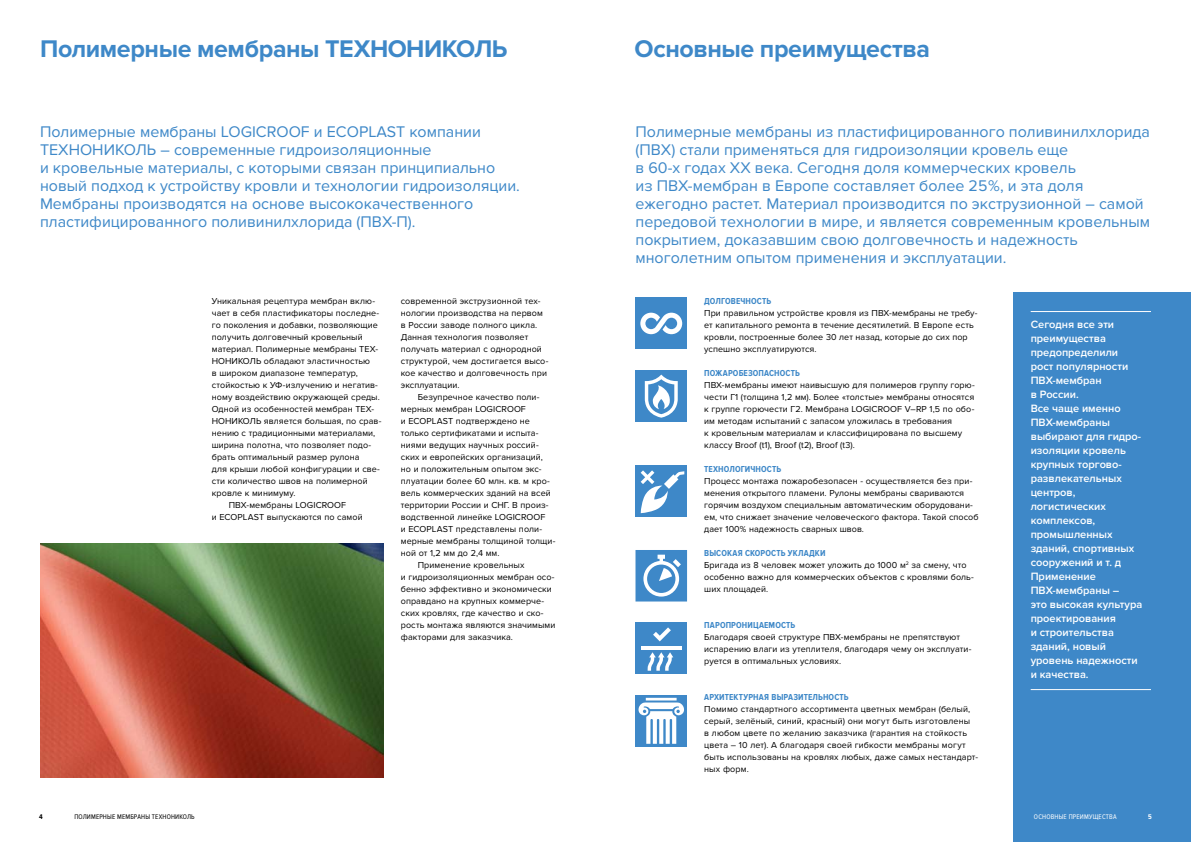
<style>
.page{position:relative;width:1191px;height:842px;background:#fff}
.page>*{position:absolute;margin:0;border:0;box-sizing:border-box;transform-origin:0 0}
.t1{font:700 25px "Proxima Nova";letter-spacing:-.015em;color:#3e88c8}
.t2{font:16px/18px "Proxima Nova";color:#3e88c8}
.t3{font:600 11px/14px "Proxima Nova";color:#fff}
.t4{font:9px/12px "Proxima Nova";letter-spacing:.005em;color:#000}
.t5{font:700 9px "Proxima Nova Cond";letter-spacing:.01em;color:#3e88c8}
.t6{font:7px "Proxima Nova Cond";letter-spacing:.025em;color:#000}
.t7{font:7px "Proxima Nova Cond";letter-spacing:.025em;color:#fff}
.t8{font:700 7px "Proxima Nova Cond";color:#000}
.t9{font:700 7px "Proxima Nova Cond";color:#fff}
</style>
<div class="page">
<img style="left:40px;top:544px;width:344px;height:234px">
<div style="left:1013px;top:292px;width:178px;height:550px;background:#3e88c8"></div>
<hr style="left:1030px;top:311px;width:121px;height:1px;background:#fff">
<hr style="left:1030px;top:689px;width:121px;height:1px;background:#fff">
<div style="left:635px;top:298px;width:52px;height:51px;background:#3e88c8"></div>
<svg style="left:640px;top:313px;width:42px;height:21px"></svg>
<div style="left:635px;top:370px;width:52px;height:52px;background:#3e88c8"></div>
<svg style="left:645px;top:375px;width:33px;height:43px"></svg>
<svg style="left:635px;top:550px;width:52px;height:51px"></svg>
<div style="left:635px;top:622px;width:52px;height:52px;background:#3e88c8"></div>
<hr style="left:641px;top:646px;width:40px;height:4px;background:#fff">
<svg style="left:653px;top:627px;width:18px;height:14px"></svg>
<svg style="left:647px;top:652px;width:26px;height:19px"></svg>
<div style="left:635px;top:465px;width:52px;height:52px;background:#3e88c8"></div>
<svg style="left:640px;top:470px;width:44px;height:43px"></svg>
<div style="left:635px;top:695px;width:52px;height:51px;background:#3e88c8"></div>
<svg style="left:638px;top:698px;width:46px;height:46px"></svg>
<h1 class="t1" style="left:40px;top:34px;width:348px">Полимерные мембраны ТЕХНОНИКОЛЬ</h1>
<p class="t2" style="left:40px;top:123px;width:481px">Полимерные мембраны LOGICROOF и ECOPLAST компании ТЕХНОНИКОЛЬ – современные гидроизоляционные<br>и кровельные материалы, с которыми связан принципиально новый подход к устройству кровли и технологии гидроизоляции.<br>Мембраны производятся на основе высококачественного пластифицированного поливинилхлорида (ПВХ-П).</p>
<p class="t4" style="left:212px;top:295px;width:165px">Уникальная рецептура мембран вклю-</p>
<p class="t4" style="left:212px;top:307px;width:169px">чает в себя пластификаторы последне-</p>
<p class="t4" style="left:212px;top:319px;width:168px">го поколения и добавки, позволяющие</p>
<p class="t4" style="left:212px;top:331px;width:152px">получить долговечный кровельный</p>
<p class="t4" style="left:212px;top:343px;width:168px">материал. Полимерные мембраны ТЕХ-</p>
<p class="t4" style="left:212px;top:355px;width:160px">НОНИКОЛЬ обладают эластичностью</p>
<p class="t4" style="left:212px;top:367px;width:148px">в широком диапазоне температур,</p>
<p class="t4" style="left:212px;top:379px;width:168px">стойкостью к УФ-излучению и негатив-</p>
<p class="t4" style="left:212px;top:391px;width:169px">ному воздействию окружающей среды.</p>
<p class="t4" style="left:212px;top:403px;width:164px">Одной из особенностей мембран ТЕХ-</p>
<p class="t4" style="left:212px;top:415px;width:171px">НОНИКОЛЬ является большая, по срав-</p>
<p class="t4" style="left:212px;top:427px;width:165px">нению с традиционными материалами,</p>
<p class="t4" style="left:212px;top:439px;width:161px">ширина полотна, что позволяет подо-</p>
<p class="t4" style="left:212px;top:451px;width:149px">брать оптимальный размер рулона</p>
<p class="t4" style="left:212px;top:463px;width:170px">для крыши любой конфигурации и све-</p>
<p class="t4" style="left:212px;top:475px;width:157px">сти количество швов на полимерной</p>
<p class="t4" style="left:212px;top:487px;width:85px">кровле к минимуму.</p>
<p class="t4" style="left:229px;top:499px;width:119px">ПВХ-мембраны LOGICROOF</p>
<p class="t4" style="left:212px;top:511px;width:152px">и ECOPLAST выпускаются по самой</p>
<p class="t4" style="left:401px;top:295px;width:149px">современной экструзионной тех&shy;нологии производства на первом в России заводе полного цикла.<br>Данная технология позволяет получать материал с однородной структурой, чем достигается высо&shy;кое качество и долговечность при эксплуатации.</p>
<p class="t4" style="left:418px;top:391px;width:123px">Безупречное качество поли-</p>
<p class="t4" style="left:401px;top:403px;width:127px">мерных мембран LOGICROOF</p>
<p class="t4" style="left:401px;top:415px;width:131px">и ECOPLAST подтверждено не</p>
<p class="t4" style="left:401px;top:427px;width:139px">только сертификатами и испыта-</p>
<p class="t4" style="left:401px;top:439px;width:139px">ниями ведущих научных россий-</p>
<p class="t4" style="left:401px;top:451px;width:144px">ских и европейских организаций,</p>
<p class="t4" style="left:401px;top:463px;width:142px">но и положительным опытом экс-</p>
<p class="t4" style="left:401px;top:475px;width:150px">плуатации более 60 млн. кв. м кро-</p>
<p class="t4" style="left:401px;top:487px;width:151px">вель коммерческих зданий на всей</p>
<p class="t4" style="left:401px;top:499px;width:149px">территории России и СНГ. В произ-</p>
<p class="t4" style="left:401px;top:511px;width:146px">водственной линейке LOGICROOF</p>
<p class="t4" style="left:401px;top:523px;width:143px">и ECOPLAST представлены поли-</p>
<p class="t4" style="left:401px;top:535px;width:156px">мерные мембраны толщиной толщи-</p>
<p class="t4" style="left:401px;top:547px;width:100px">ной от 1,2 мм до 2,4 мм.</p>
<p class="t4" style="left:418px;top:559px;width:108px">Применение кровельных</p>
<p class="t4" style="left:401px;top:571px;width:155px">и гидроизоляционных мембран осо-</p>
<p class="t4" style="left:401px;top:583px;width:153px">бенно эффективно и экономически</p>
<p class="t4" style="left:401px;top:595px;width:145px">оправдано на крупных коммерче-</p>
<p class="t4" style="left:401px;top:607px;width:144px">ских кровлях, где качество и ско-</p>
<p class="t4" style="left:401px;top:619px;width:156px">рость монтажа являются значимыми</p>
<p class="t4" style="left:401px;top:631px;width:113px">факторами для заказчика.</p>
<h1 class="t1" style="left:634px;top:34px;width:297px">Основные преимущества</h1>
<p class="t2" style="left:635px;top:123px;width:516px">Полимерные мембраны из пластифицированного поливинилхлорида (ПВХ) стали применяться для гидроизоляции кровель еще<br>в 60-х годах XX века. Сегодня доля коммерческих кровель<br>из ПВХ-мембран в Европе составляет более 25 %, и эта доля ежегодно растет. Материал производится по экструзионной – самой передовой технологии в мире, и является современным кровельным покрытием, доказавшим свою долговечность и надежность многолетним опытом применения и эксплуатации.</p>
<p class="t5" style="left:704px;top:296px;width:68px">Долговечность</p>
<p class="t4" style="left:704px;top:307px;width:275px">При правильном устройстве кровля из ПВХ-мембраны не требу&shy;ет капитального ремонта в течение десятилетий. В Европе есть кровли, построенные более 30 лет назад, которые до сих пор успешно эксплуатируются.</p>
<p class="t5" style="left:704px;top:368px;width:97px">Пожаробезопасность</p>
<p class="t4" style="left:704px;top:379px;width:272px">ПВХ-мембраны имеют наивысшую для полимеров группу горю&shy;чести Г1 (толщина 1,2 мм). Более «толстые» мембраны относятся к группе горючести Г2. Мембрана LOGICROOF V–RP 1,5 по обо&shy;им методам испытаний с запасом уложилась в требования<br>к кровельным материалам и классифицирована по высшему классу Broof (t1), Broof (t2), Broof (t3).</p>
<p class="t5" style="left:704px;top:464px;width:78px">Технологичность</p>
<p class="t4" style="left:704px;top:475px;width:276px">Процесс монтажа пожаробезопасен - осуществляется без при&shy;менения открытого пламени. Рулоны мембраны свариваются горячим воздухом специальным автоматическим оборудовани&shy;ем, что снижает значение человеческого фактора. Такой способ дает 100% надежность сварных швов.</p>
<p class="t5" style="left:704px;top:548px;width:123px">Высокая скорость укладки</p>
<p class="t4" style="left:704px;top:559px;width:271px">Бригада из 8 человек может уложить до 1000 м<sup>2</sup> за смену, что особенно важно для коммерческих объектов с кровлями боль&shy;ших площадей.</p>
<p class="t5" style="left:704px;top:620px;width:93px">паропроницаемость</p>
<p class="t4" style="left:704px;top:631px;width:269px">Благодаря своей структуре ПВХ-мембраны не препятствуют испарению влаги из утеплителя, благодаря чему он эксплуати&shy;руется в оптимальных условиях.</p>
<p class="t5" style="left:704px;top:692px;width:146px">архитектурная выразительность</p>
<p class="t4" style="left:704px;top:703px;width:275px">Помимо стандартного ассортимента цветных мембран (белый, серый, зелёный, синий, красный) они могут быть изготовлены<br>в любом цвете по желанию заказчика (гарантия на стойкость цвета – 10 лет). А благодаря своей гибкости мембраны могут быть использованы на кровлях любых, даже самых нестандарт&shy;ных форм.</p>
<p class="t3" style="left:1030px;top:318px;width:113px">Cегодня все эти преимущества предопределили рост популярности<br>ПВХ-мембран<br>в России.<br>Все чаще именно<br>ПВХ-мембраны выбирают для гидро&shy;изоляции кровель крупных торгово&shy;развлекательных центров, логистических комплексов, промышленных зданий, спортивных сооружений и т. д<br>Применение<br>ПВХ-мембраны –<br>это высокая культура проектирования<br>и строительства зданий, новый уровень надежности и качества.</p>
<p class="t8" style="left:39px;top:813px;width:5px">4</p>
<p class="t6" style="left:74px;top:813px;width:94px">Полимерные мембраны ТЕХНОНИ</p>
<p class="t6" style="left:179px;top:813px;width:17px">КОЛ Ь</p>
<p class="t7" style="left:1034px;top:813px;width:84px">основные преимущества</p>
<p class="t9" style="left:1148px;top:813px;width:5px">5</p>
</div>
